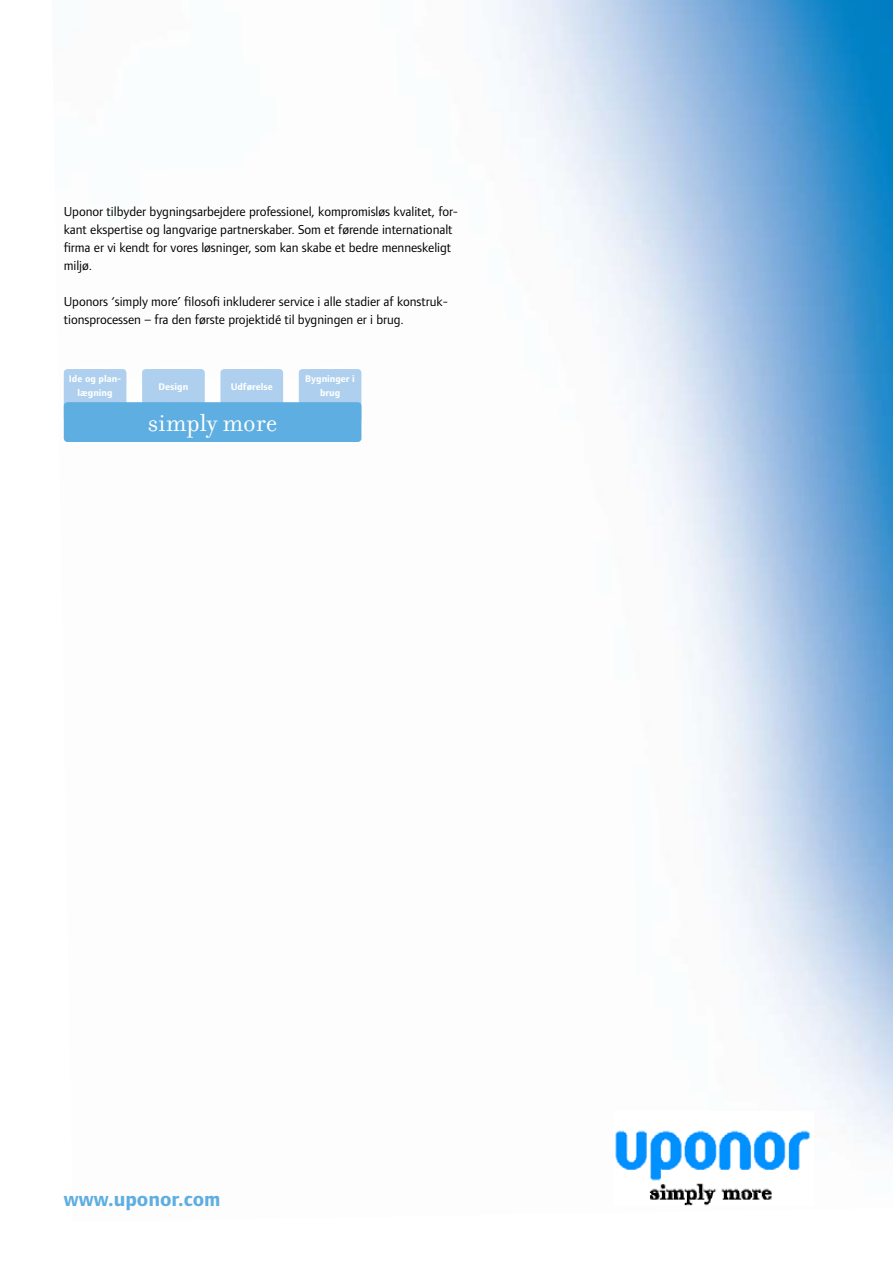
<style>
.page{position:relative;width:893px;height:1263px;background:#fff}
.page>*{position:absolute;margin:0;border:0;box-sizing:border-box;transform-origin:0 0}
.t1{font:26.55px "Filosofia OT";color:#fff}
.t2{font:700 21px "Foundry Form Sans";color:#5eaee1}
.t3{font:13.5px/18px "Foundry Form Sans";letter-spacing:-.005em;color:#000}
.t4{font:700 9.9px/13.2px "Foundry Form Sans";color:#fff;text-align:center}
</style>
<div class="page">
<img style="left:496px;top:0;width:397px;height:1151px">
<img style="left:613px;top:1111px;width:200px;height:95px">
<div style="left:64px;top:369px;width:62px;height:53px;background:#aed0ee;border-radius:4px"></div>
<div style="left:142px;top:369px;width:63px;height:53px;background:#aed0ee;border-radius:4px"></div>
<div style="left:220px;top:369px;width:63px;height:53px;background:#aed0ee;border-radius:4px"></div>
<div style="left:299px;top:369px;width:62px;height:53px;background:#aed0ee;border-radius:4px"></div>
<div style="left:64px;top:402px;width:297px;height:40px;background:#5eaee1;border-radius:4px"></div>
<p class="t3" style="left:64px;top:202px;width:396px">Uponor tilbyder bygningsarbejdere professionel, kompromisløs kvalitet, for&shy;kant ekspertise og langvarige partnerskaber. Som et førende internationalt firma er vi kendt for vores løsninger, som kan skabe et bedre menneskeligt miljø.</p>
<p class="t3" style="left:64px;top:292px;width:386px">Uponors ‘simply more’ filosofi inkluderer service i alle stadier af konstruk&shy;tionsprocessen – fra den første projektidé til bygningen er i brug.</p>
<p class="t4" style="left:69px;top:373px;width:54px">Ide og plan&shy;lægning</p>
<p class="t4" style="left:159px;top:380px;width:31px">Design</p>
<p class="t4" style="left:231px;top:380px;width:44px">Udførelse</p>
<p class="t4" style="left:305px;top:373px;width:51px">Bygninger i brug</p>
<h1 class="t1" style="left:148px;top:408px;width:131px">simply more</h1>
<h2 class="t2" style="left:64px;top:1187px;width:158px">www.uponor.com</h2>
</div>
